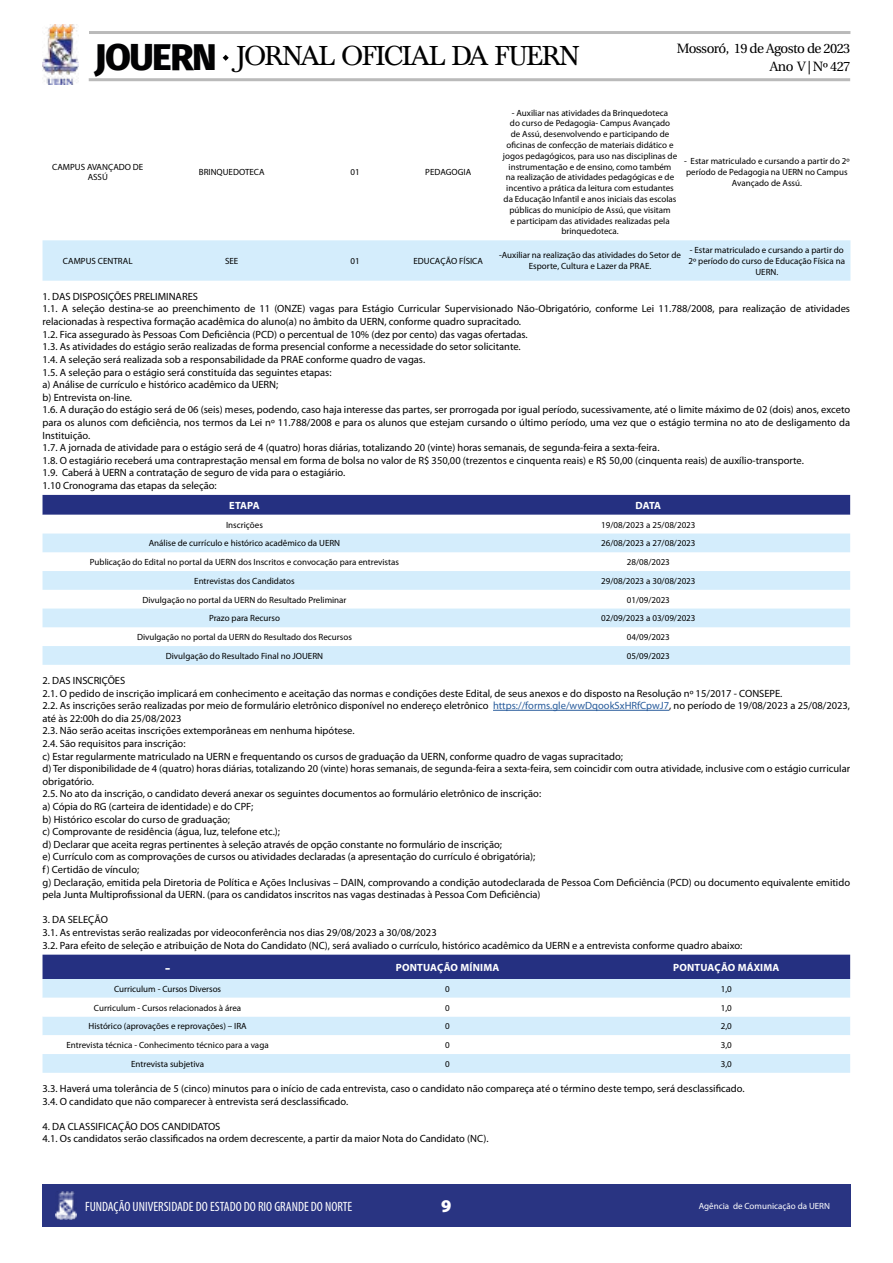
<style>
.page{position:relative;width:893px;height:1263px;background:#fff}
.page>*{position:absolute;margin:0;border:0;box-sizing:border-box;transform-origin:0 0}
.t1{font:800 37.5px "Fira Sans";letter-spacing:-.04em;color:#020203}
.t2{font:28.5px "Baskervald ADF Std";letter-spacing:-.04em;color:#000}
.t3{font:900 18px "Myriad Pro";color:#fff}
.t4{font:700 16.5px "Heuristica";color:#fff}
.t5{font:condensed 13.5px "Myriad Pro";color:#fff}
.t6{font:13.5px "Heuristica";letter-spacing:-.04em;color:#000}
.t7{font:10.5px/12.6px "Myriad Pro";color:#000}
.t8{font:700 10.5px "Myriad Pro";letter-spacing:.02em;color:#fff}
.t9{font:9px/10.8px "Myriad Pro";color:#000;text-align:center}
.t10{font:9px "Myriad Pro";color:#fff}
.s1{color:#275b9b}
</style>
<div class="page">
<img style="left:43px;top:25px;width:35px;height:59px">
<hr style="left:89px;top:31px;width:761px;height:3px;background:#878787">
<hr style="left:89px;top:78px;width:761px;height:3px;background:#878787">
<svg style="left:222px;top:54px;width:7px;height:7px"></svg>
<div style="left:43px;top:1184px;width:808px;height:43px;background:#293482"></div>
<img style="left:55px;top:1191px;width:21px;height:29px">
<hr style="left:493px;top:710px;width:176px;height:1px;background:#275b9b">
<div style="left:43px;top:240px;width:807px;height:41px;background:#d4edfc"></div>
<div style="left:43px;top:495px;width:807px;height:20px;background:#253081"></div>
<svg style="left:43px;top:533px;width:807px;height:132px;fill:#d4edfc"></svg>
<div style="left:43px;top:955px;width:807px;height:24px;background:#253081"></div>
<div style="left:43px;top:979px;width:807px;height:94px;background:#d4edfc"></div>
<svg style="left:43px;top:998px;width:807px;height:56px"></svg>
<h1 class="t1" style="left:95px;top:24px;width:124px">JOUERN</h1>
<h2 class="t2" style="left:237px;top:40px;width:344px">JORNAL OFICIAL DA FUERN</h2>
<p class="t6" style="left:677px;top:38px;width:175px">Mossoró, 19 de Agosto de 2023</p>
<p class="t6" style="left:770px;top:56px;width:82px">Ano V | Nº 427</p>
<p class="t9" style="left:52px;top:161px;width:93px">CAMPUS AVANÇADO DE<br>ASSÚ</p>
<p class="t9" style="left:199px;top:166px;width:67px">BRINQUEDOTECA</p>
<p class="t9" style="left:350px;top:166px;width:11px">01</p>
<p class="t9" style="left:425px;top:166px;width:47px">PEDAGOGIA</p>
<p class="t9" style="left:503px;top:107px;width:176px">- Auxiliar nas atividades da Brinquedoteca<br>do curso de Pedagogia- Campus Avançado<br>de Assú, desenvolvendo e participando de oficinas de confecção de materiais didático e jogos pedagógicos, para uso nas disciplinas de instrumentação e de ensino, como também na realização de atividades pedagógicas e de incentivo a prática da leitura com estudantes da Educação Infantil e anos iniciais das escolas públicas do município de Assú, que visitam<br>e participam das atividades realizadas pela brinquedoteca.</p>
<p class="t9" style="left:684px;top:156px;width:167px">- Estar matriculado e cursando a partir do 2º período de Pedagogia na UERN no Campus<br>Avançado de Assú.</p>
<p class="t9" style="left:63px;top:255px;width:71px">CAMPUS CENTRAL</p>
<p class="t9" style="left:225px;top:255px;width:15px">SEE</p>
<p class="t9" style="left:350px;top:255px;width:11px">01</p>
<p class="t9" style="left:413px;top:255px;width:71px">EDUCAÇÃO FÍSICA</p>
<p class="t9" style="left:499px;top:250px;width:183px">-Auxiliar na realização das atividades do Setor de<br>Esporte, Cultura e Lazer da PRAE.</p>
<p class="t9" style="left:688px;top:244px;width:158px">- Estar matriculado e cursando a partir do<br>2º período do curso de Educação Física na<br>UERN.</p>
<p class="t7" style="left:43px;top:290px;width:809px">1. DAS DISPOSIÇÕES PRELIMINARES<br>1.1. A seleção destina-se ao preenchimento de 11 (ONZE) vagas para Estágio Curricular Supervisionado Não-Obrigatório, conforme Lei 11.788/2008, para realização de atividades relacionadas à respectiva formação acadêmica do aluno(a) no âmbito da UERN, conforme quadro supracitado.<br>1.2. Fica assegurado às Pessoas Com Deficiência (PCD) o percentual de 10% (dez por cento) das vagas ofertadas.<br>1.3. As atividades do estágio serão realizadas de forma presencial conforme a necessidade do setor solicitante.<br>1.4. A seleção será realizada sob a responsabilidade da PRAE conforme quadro de vagas.<br>1.5. A seleção para o estágio será constituída das seguintes etapas:<br>a) Análise de currículo e histórico acadêmico da UERN;<br>b) Entrevista on-line.<br>1.6. A duração do estágio será de 06 (seis) meses, podendo, caso haja interesse das partes, ser prorrogada por igual período, sucessivamente, até o limite máximo de 02 (dois) anos, exceto para os alunos com deficiência, nos termos da Lei nº 11.788/2008 e para os alunos que estejam cursando o último período, uma vez que o estágio termina no ato de desligamento da Instituição.<br>1.7. A jornada de atividade para o estágio será de 4 (quatro) horas diárias, totalizando 20 (vinte) horas semanais, de segunda-feira a sexta-feira.<br>1.8. O estagiário receberá uma contraprestação mensal em forma de bolsa no valor de R$ 350,00 (trezentos e cinquenta reais) e R$ 50,00 (cinquenta reais) de auxílio-transporte.<br>1.9. Caberá à UERN a contratação de seguro de vida para o estagiário.<br>1.10 Cronograma das etapas da seleção:</p>
<p class="t8" style="left:229px;top:498px;width:32px">ETAPA</p>
<p class="t8" style="left:635px;top:498px;width:27px">DATA</p>
<p class="t9" style="left:226px;top:519px;width:38px">Inscrições</p>
<p class="t9" style="left:601px;top:519px;width:96px">19/08/2023 a 25/08/2023</p>
<p class="t9" style="left:149px;top:538px;width:193px">Análise de currículo e histórico acadêmico da UERN</p>
<p class="t9" style="left:601px;top:538px;width:96px">26/08/2023 a 27/08/2023</p>
<p class="t9" style="left:90px;top:556px;width:311px">Publicação do Edital no portal da UERN dos Inscritos e convocação para entrevistas</p>
<p class="t9" style="left:627px;top:556px;width:45px">28/08/2023</p>
<p class="t9" style="left:194px;top:575px;width:102px">Entrevistas dos Candidatos</p>
<p class="t9" style="left:601px;top:575px;width:96px">29/08/2023 a 30/08/2023</p>
<p class="t9" style="left:142px;top:594px;width:206px">Divulgação no portal da UERN do Resultado Preliminar</p>
<p class="t9" style="left:627px;top:594px;width:45px">01/09/2023</p>
<p class="t9" style="left:209px;top:613px;width:72px">Prazo para Recurso</p>
<p class="t9" style="left:601px;top:613px;width:96px">02/09/2023 a 03/09/2023</p>
<p class="t9" style="left:137px;top:631px;width:216px">Divulgação no portal da UERN do Resultado dos Recursos</p>
<p class="t9" style="left:627px;top:631px;width:45px">04/09/2023</p>
<p class="t9" style="left:166px;top:650px;width:159px">Divulgação do Resultado Final no JOUERN</p>
<p class="t9" style="left:627px;top:650px;width:45px">05/09/2023</p>
<p class="t7" style="left:43px;top:674px;width:809px">2. DAS INSCRIÇÕES<br>2.1. O pedido de inscrição implicará em conhecimento e aceitação das normas e condições deste Edital, de seus anexos e do disposto na Resolução nº 15/2017 - CONSEPE.<br>2.2. As inscrições serão realizadas por meio de formulário eletrônico disponível no endereço eletrônico <span class="s1">https://forms.gle/wwDqookSxHRfCpwJ7</span>, no período de 19/08/2023 a 25/08/2023, até às 22:00h do dia 25/08/2023<br>2.3. Não serão aceitas inscrições extemporâneas em nenhuma hipótese.<br>2.4. São requisitos para inscrição:<br>c) Estar regularmente matriculado na UERN e frequentando os cursos de graduação da UERN, conforme quadro de vagas supracitado;<br>d) Ter disponibilidade de 4 (quatro) horas diárias, totalizando 20 (vinte) horas semanais, de segunda-feira a sexta-feira, sem coincidir com outra atividade, inclusive com o estágio curricular obrigatório.<br>2.5. No ato da inscrição, o candidato deverá anexar os seguintes documentos ao formulário eletrônico de inscrição:<br>a) Cópia do RG (carteira de identidade) e do CPF;<br>b) Histórico escolar do curso de graduação;<br>c) Comprovante de residência (água, luz, telefone etc.);<br>d) Declarar que aceita regras pertinentes à seleção através de opção constante no formulário de inscrição;<br>e) Currículo com as comprovações de cursos ou atividades declaradas (a apresentação do currículo é obrigatória);<br>f) Certidão de vínculo;<br>g) Declaração, emitida pela Diretoria de Política e Ações Inclusivas – DAIN, comprovando a condição autodeclarada de Pessoa Com Deficiência (PCD) ou documento equivalente emitido pela Junta Multiprofissional da UERN. (para os candidatos inscritos nas vagas destinadas à Pessoa Com Deficiência)</p>
<p class="t7" style="left:43px;top:913px;width:701px">3. DA SELEÇÃO<br>3.1. As entrevistas serão realizadas por videoconferência nos dias 29/08/2023 a 30/08/2023<br>3.2. Para efeito de seleção e atribuição de Nota do Candidato (NC), será avaliado o currículo, histórico acadêmico da UERN e a entrevista conforme quadro abaixo:</p>
<h3 class="t4" style="left:164px;top:954px;width:8px">-</h3>
<p class="t8" style="left:396px;top:960px;width:105px">PONTUAÇÃO MÍNIMA</p>
<p class="t8" style="left:673px;top:960px;width:108px">PONTUAÇÃO MÁXIMA</p>
<p class="t9" style="left:114px;top:983px;width:109px">Curriculum - Cursos Diversos</p>
<p class="t9" style="left:445px;top:983px;width:6px">0</p>
<p class="t9" style="left:721px;top:983px;width:13px">1,0</p>
<p class="t9" style="left:94px;top:1002px;width:149px">Curriculum - Cursos relacionados à área</p>
<p class="t9" style="left:445px;top:1002px;width:6px">0</p>
<p class="t9" style="left:721px;top:1002px;width:13px">1,0</p>
<p class="t9" style="left:88px;top:1021px;width:160px">Histórico (aprovações e reprovações) – IRA</p>
<p class="t9" style="left:445px;top:1021px;width:6px">0</p>
<p class="t9" style="left:721px;top:1021px;width:13px">2,0</p>
<p class="t9" style="left:67px;top:1039px;width:204px">Entrevista técnica - Conhecimento técnico para a vaga</p>
<p class="t9" style="left:445px;top:1039px;width:6px">0</p>
<p class="t9" style="left:721px;top:1039px;width:13px">3,0</p>
<p class="t9" style="left:131px;top:1058px;width:75px">Entrevista subjetiva</p>
<p class="t9" style="left:445px;top:1058px;width:6px">0</p>
<p class="t9" style="left:721px;top:1058px;width:13px">3,0</p>
<p class="t7" style="left:43px;top:1082px;width:703px">3.3. Haverá uma tolerância de 5 (cinco) minutos para o início de cada entrevista, caso o candidato não compareça até o término deste tempo, será desclassificado.<br>3.4. O candidato que não comparecer à entrevista será desclassificado.</p>
<p class="t7" style="left:43px;top:1120px;width:448px">4. DA CLASSIFICAÇÃO DOS CANDIDATOS<br>4.1. Os candidatos serão classificados na ordem decrescente, a partir da maior Nota do Candidato (NC).</p>
<p class="t5" style="left:85px;top:1198px;width:269px">FUNDAÇÃO UNIVERSIDADE DO ESTADO DO RIO GRANDE DO NORTE</p>
<h3 class="t3" style="left:441px;top:1194px;width:12px">9</h3>
<p class="t10" style="left:699px;top:1200px;width:133px">Agência de Comunicação da UERN</p>
</div>
